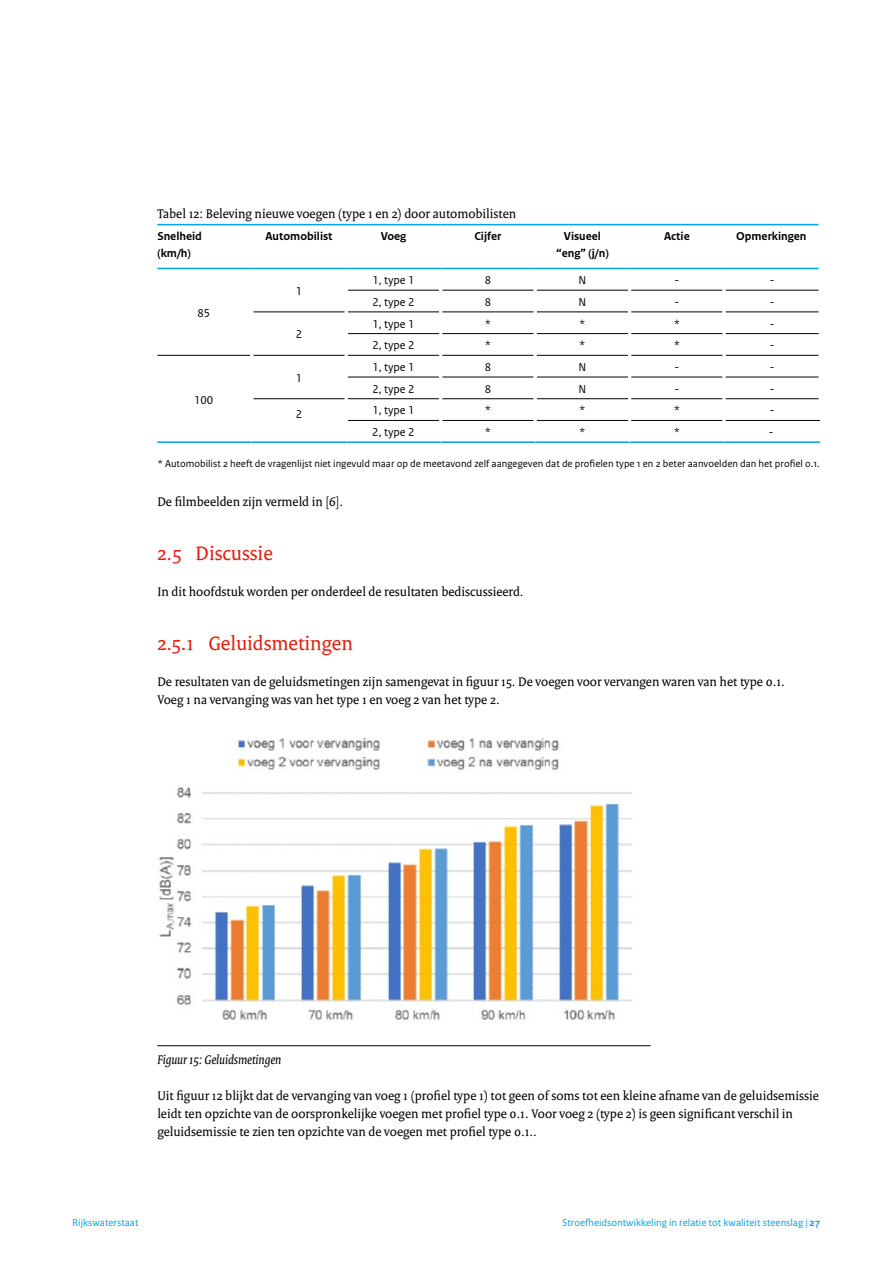
<style>
.page{position:relative;width:893px;height:1263px;background:#fff}
.page>*{position:absolute;margin:0;border:0;box-sizing:border-box;transform-origin:0 0}
.t1{font:21px "Rijksoverheid Serif";color:#e51d0e}
.t2{font:13.5px/18px "Rijksoverheid Serif";color:#000}
.t3{font:italic 13.5px "Rijksoverheid Serif";color:#000}
.t4{font:12px "Rijksoverheid Sans Text";color:#000}
.t5{font:700 12px/16.5px "Rijksoverheid Sans Text";color:#000}
.t6{font:10.5px "Rijksoverheid Sans Text";color:#000}
.t7{font:10.5px "Rijksoverheid Sans Text";color:#00a1e5}
.s1{font-weight:700}
</style>
<div class="page">
<hr style="left:157px;top:1045px;width:494px;height:1px;background:#000">
<hr style="left:157px;top:355px;width:93px;height:1px;background:#000">
<hr style="left:157px;top:224px;width:95px;height:1px;background:#00a1e5">
<hr style="left:252px;top:224px;width:94px;height:1px;background:#00a1e5">
<hr style="left:346px;top:224px;width:95px;height:1px;background:#00a1e5">
<hr style="left:441px;top:224px;width:94px;height:1px;background:#00a1e5">
<hr style="left:535px;top:224px;width:95px;height:1px;background:#00a1e5">
<hr style="left:630px;top:224px;width:94px;height:1px;background:#00a1e5">
<hr style="left:724px;top:224px;width:95px;height:1px;background:#00a1e5">
<hr style="left:157px;top:441px;width:95px;height:2px;background:#00a1e5">
<hr style="left:253px;top:311px;width:92px;height:1px;background:#000">
<hr style="left:253px;top:355px;width:92px;height:1px;background:#000">
<hr style="left:253px;top:398px;width:92px;height:1px;background:#000">
<hr style="left:348px;top:290px;width:91px;height:1px;background:#000">
<hr style="left:348px;top:311px;width:91px;height:1px;background:#000">
<hr style="left:348px;top:333px;width:91px;height:1px;background:#000">
<hr style="left:348px;top:355px;width:91px;height:1px;background:#000">
<hr style="left:348px;top:377px;width:91px;height:1px;background:#000">
<hr style="left:348px;top:398px;width:91px;height:1px;background:#000">
<hr style="left:348px;top:420px;width:91px;height:1px;background:#000">
<hr style="left:442px;top:290px;width:92px;height:1px;background:#000">
<hr style="left:442px;top:311px;width:92px;height:1px;background:#000">
<hr style="left:442px;top:333px;width:92px;height:1px;background:#000">
<hr style="left:442px;top:355px;width:92px;height:1px;background:#000">
<hr style="left:442px;top:377px;width:92px;height:1px;background:#000">
<hr style="left:442px;top:398px;width:92px;height:1px;background:#000">
<hr style="left:442px;top:420px;width:92px;height:1px;background:#000">
<hr style="left:537px;top:290px;width:91px;height:1px;background:#000">
<hr style="left:537px;top:311px;width:91px;height:1px;background:#000">
<hr style="left:537px;top:333px;width:91px;height:1px;background:#000">
<hr style="left:537px;top:355px;width:91px;height:1px;background:#000">
<hr style="left:537px;top:377px;width:91px;height:1px;background:#000">
<hr style="left:537px;top:398px;width:91px;height:1px;background:#000">
<hr style="left:537px;top:420px;width:91px;height:1px;background:#000">
<hr style="left:631px;top:290px;width:92px;height:1px;background:#000">
<hr style="left:631px;top:311px;width:92px;height:1px;background:#000">
<hr style="left:631px;top:333px;width:92px;height:1px;background:#000">
<hr style="left:631px;top:355px;width:92px;height:1px;background:#000">
<hr style="left:631px;top:377px;width:92px;height:1px;background:#000">
<hr style="left:631px;top:398px;width:92px;height:1px;background:#000">
<hr style="left:631px;top:420px;width:92px;height:1px;background:#000">
<hr style="left:726px;top:290px;width:93px;height:1px;background:#000">
<hr style="left:726px;top:311px;width:93px;height:1px;background:#000">
<hr style="left:726px;top:333px;width:93px;height:1px;background:#000">
<hr style="left:726px;top:355px;width:93px;height:1px;background:#000">
<hr style="left:726px;top:377px;width:93px;height:1px;background:#000">
<hr style="left:726px;top:398px;width:93px;height:1px;background:#000">
<hr style="left:726px;top:420px;width:94px;height:1px;background:#000">
<hr style="left:346px;top:441px;width:95px;height:2px;background:#00a1e5">
<hr style="left:441px;top:441px;width:94px;height:2px;background:#00a1e5">
<hr style="left:535px;top:441px;width:95px;height:2px;background:#00a1e5">
<hr style="left:630px;top:441px;width:94px;height:2px;background:#00a1e5">
<hr style="left:724px;top:441px;width:96px;height:2px;background:#00a1e5">
<hr style="left:157px;top:268px;width:95px;height:1px;background:#00a1e5">
<hr style="left:252px;top:268px;width:94px;height:1px;background:#00a1e5">
<hr style="left:346px;top:268px;width:95px;height:1px;background:#00a1e5">
<hr style="left:441px;top:268px;width:94px;height:1px;background:#00a1e5">
<hr style="left:535px;top:268px;width:95px;height:1px;background:#00a1e5">
<hr style="left:630px;top:268px;width:94px;height:1px;background:#00a1e5">
<hr style="left:724px;top:268px;width:95px;height:1px;background:#00a1e5">
<hr style="left:252px;top:441px;width:94px;height:2px;background:#00a1e5">
<img style="left:159px;top:738px;width:473px;height:282px">
<p class="t2" style="left:157px;top:204px;width:360px">Tabel 12: Beleving nieuwe voegen (type 1 en 2) door automobilisten</p>
<p class="t5" style="left:157px;top:228px;width:46px">Snelheid (km/h)</p>
<p class="t5" style="left:265px;top:228px;width:69px">Automobilist</p>
<p class="t5" style="left:381px;top:228px;width:27px">Voeg</p>
<p class="t5" style="left:474px;top:228px;width:28px">Cijfer</p>
<p class="t5" style="left:556px;top:228px;width:54px;text-align:center">Visueel “eng” (j/n)</p>
<p class="t5" style="left:664px;top:228px;width:27px">Actie</p>
<p class="t5" style="left:736px;top:228px;width:72px">Opmerkingen</p>
<p class="t4" style="left:197px;top:306px;width:14px">85</p>
<p class="t4" style="left:194px;top:393px;width:21px">100</p>
<p class="t4" style="left:296px;top:284px;width:8px">1</p>
<p class="t4" style="left:296px;top:328px;width:8px">2</p>
<p class="t4" style="left:296px;top:371px;width:8px">1</p>
<p class="t4" style="left:372px;top:273px;width:44px">1, type 1</p>
<p class="t4" style="left:485px;top:273px;width:8px">8</p>
<p class="t4" style="left:578px;top:273px;width:9px">N</p>
<p class="t4" style="left:674px;top:273px;width:6px">-</p>
<p class="t4" style="left:770px;top:273px;width:6px">-</p>
<p class="t4" style="left:372px;top:295px;width:44px">2, type 2</p>
<p class="t4" style="left:485px;top:295px;width:8px">8</p>
<p class="t4" style="left:578px;top:295px;width:9px">N</p>
<p class="t4" style="left:674px;top:295px;width:6px">-</p>
<p class="t4" style="left:770px;top:295px;width:6px">-</p>
<p class="t4" style="left:372px;top:317px;width:44px">1, type 1</p>
<p class="t4" style="left:485px;top:317px;width:8px">*</p>
<p class="t4" style="left:579px;top:317px;width:8px">*</p>
<p class="t4" style="left:674px;top:317px;width:8px">*</p>
<p class="t4" style="left:770px;top:317px;width:6px">-</p>
<p class="t4" style="left:372px;top:338px;width:44px">2, type 2</p>
<p class="t4" style="left:485px;top:338px;width:8px">*</p>
<p class="t4" style="left:579px;top:338px;width:8px">*</p>
<p class="t4" style="left:674px;top:338px;width:8px">*</p>
<p class="t4" style="left:770px;top:338px;width:6px">-</p>
<p class="t4" style="left:372px;top:360px;width:44px">1, type 1</p>
<p class="t4" style="left:485px;top:360px;width:8px">8</p>
<p class="t4" style="left:578px;top:360px;width:9px">N</p>
<p class="t4" style="left:674px;top:360px;width:6px">-</p>
<p class="t4" style="left:770px;top:360px;width:6px">-</p>
<p class="t4" style="left:372px;top:382px;width:44px">2, type 2</p>
<p class="t4" style="left:485px;top:382px;width:8px">8</p>
<p class="t4" style="left:578px;top:382px;width:9px">N</p>
<p class="t4" style="left:674px;top:382px;width:6px">-</p>
<p class="t4" style="left:770px;top:382px;width:6px">-</p>
<p class="t4" style="left:296px;top:407px;width:8px">2</p>
<p class="t4" style="left:372px;top:404px;width:44px">1, type 1</p>
<p class="t4" style="left:485px;top:404px;width:8px">*</p>
<p class="t4" style="left:579px;top:404px;width:8px">*</p>
<p class="t4" style="left:674px;top:404px;width:8px">*</p>
<p class="t4" style="left:770px;top:404px;width:6px">-</p>
<p class="t4" style="left:372px;top:425px;width:44px">2, type 2</p>
<p class="t4" style="left:485px;top:425px;width:8px">*</p>
<p class="t4" style="left:579px;top:425px;width:8px">*</p>
<p class="t4" style="left:674px;top:425px;width:8px">*</p>
<p class="t4" style="left:769px;top:425px;width:6px">-</p>
<p class="t6" style="left:157px;top:457px;width:664px">* Automobilist 2 heeft de vragenlijst niet ingevuld maar op de meetavond zelf aangegeven dat de profielen type 1 en 2 beter aanvoelden dan het profiel 0.1.</p>
<p class="t2" style="left:157px;top:492px;width:187px">De filmbeelden zijn vermeld in [6].</p>
<p class="t1" style="left:157px;top:541px;width:117px">2.5 Discussie</p>
<p class="t2" style="left:157px;top:582px;width:368px">In dit hoofdstuk worden per onderdeel de resultaten bediscussieerd.</p>
<p class="t1" style="left:157px;top:631px;width:197px">2.5.1 Geluidsmetingen</p>
<p class="t2" style="left:157px;top:672px;width:629px">De resultaten van de geluidsmetingen zijn samengevat in figuur 15. De voegen voor vervangen waren van het type 0.1.<br>Voeg 1 na vervanging was van het type 1 en voeg 2 van het type 2.</p>
<p class="t3" style="left:157px;top:1051px;width:126px">Figuur 15: Geluidsmetingen</p>
<p class="t2" style="left:157px;top:1086px;width:663px">Uit figuur 12 blijkt dat de vervanging van voeg 1 (profiel type 1) tot geen of soms tot een kleine afname van de geluidsemissie leidt ten opzichte van de oorspronkelijke voegen met profiel type 0.1. Voor voeg 2 (type 2) is geen significant verschil in geluidsemissie te zien ten opzichte van de voegen met profiel type 0.1..</p>
<p class="t7" style="left:72px;top:1216px;width:68px">Rijkswaterstaat</p>
<p class="t7" style="left:562px;top:1216px;width:259px">Stroefheidsontwikkeling in relatie tot kwaliteit steenslag | <span class="s1">27</span></p>
</div>
